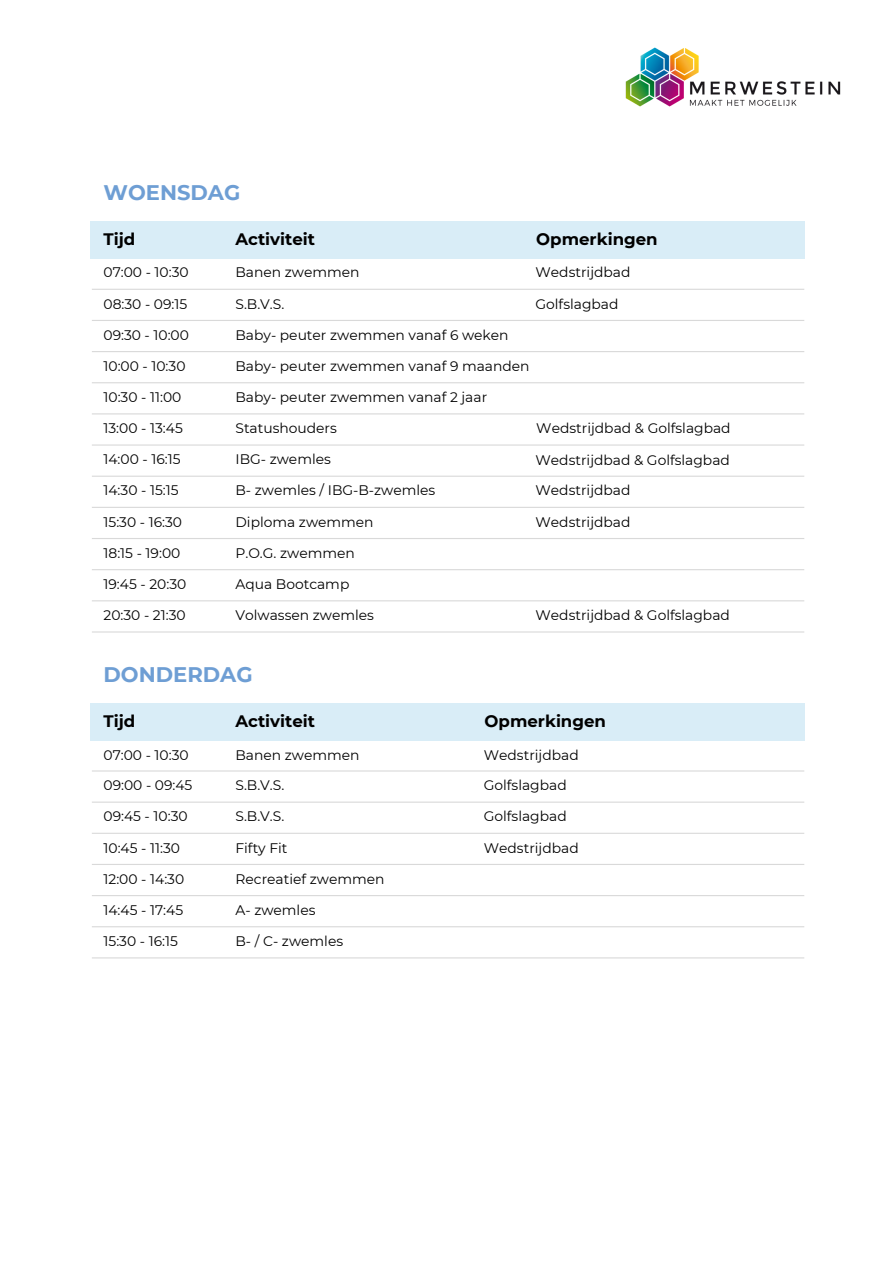
<style>
.page{position:relative;width:894px;height:1264px;background:#fff}
.page>*{position:absolute;margin:0;border:0;box-sizing:border-box;transform-origin:0 0}
.t1{font:700 21.15px "Montserrat";color:#6e9ed4}
.t2{font:700 16.65px "Montserrat";color:#000}
.t3{font:13.8px "Montserrat";color:#000}
</style>
<div class="page">
<img style="left:625px;top:47px;width:216px;height:60px">
<div style="left:90px;top:221px;width:714px;height:38px;background:#d9edf7"></div>
<hr style="left:92px;top:289px;width:712px;height:1px;background:#d9d9d9">
<hr style="left:92px;top:351px;width:712px;height:1px;background:#d9d9d9">
<hr style="left:92px;top:538px;width:712px;height:1px;background:#d9d9d9">
<hr style="left:92px;top:475px;width:712px;height:2px;background:#d9d9d9">
<hr style="left:92px;top:413px;width:712px;height:1px;background:#d9d9d9">
<hr style="left:92px;top:631px;width:712px;height:1px;background:#d9d9d9">
<hr style="left:92px;top:320px;width:712px;height:1px;background:#d9d9d9">
<hr style="left:92px;top:444px;width:712px;height:1px;background:#d9d9d9">
<hr style="left:92px;top:382px;width:712px;height:1px;background:#d9d9d9">
<hr style="left:92px;top:569px;width:712px;height:1px;background:#d9d9d9">
<hr style="left:92px;top:600px;width:712px;height:1px;background:#d9d9d9">
<hr style="left:92px;top:507px;width:712px;height:1px;background:#d9d9d9">
<div style="left:90px;top:703px;width:714px;height:38px;background:#d9edf7"></div>
<hr style="left:92px;top:863px;width:712px;height:2px;background:#d9d9d9">
<hr style="left:92px;top:801px;width:712px;height:1px;background:#d9d9d9">
<hr style="left:92px;top:926px;width:712px;height:1px;background:#d9d9d9">
<hr style="left:92px;top:770px;width:712px;height:1px;background:#d9d9d9">
<hr style="left:92px;top:895px;width:712px;height:1px;background:#d9d9d9">
<hr style="left:92px;top:832px;width:712px;height:1px;background:#d9d9d9">
<hr style="left:92px;top:957px;width:712px;height:1px;background:#d9d9d9">
<p class="t1" style="left:103px;top:179px;width:138px">WOENSDAG</p>
<h1 class="t2" style="left:103px;top:229px;width:33px">Tijd</h1>
<h2 class="t3" style="left:103px;top:264px;width:87px">07:00 - 10:30</h2>
<p class="t2" style="left:235px;top:229px;width:81px">Activiteit</p>
<p class="t2" style="left:536px;top:229px;width:123px">Opmerkingen</p>
<p class="t3" style="left:235px;top:264px;width:125px">Banen zwemmen</p>
<p class="t3" style="left:535px;top:264px;width:96px">Wedstrijdbad</p>
<p class="t3" style="left:103px;top:295px;width:85px">08:30 - 09:15</p>
<p class="t3" style="left:235px;top:295px;width:50px">S.B.V.S.</p>
<p class="t3" style="left:535px;top:295px;width:84px">Golfslagbad</p>
<h2 class="t3" style="left:103px;top:326px;width:87px">09:30 - 10:00</h2>
<p class="t3" style="left:235px;top:326px;width:274px">Baby- peuter zwemmen vanaf 6 weken</p>
<p class="t3" style="left:103px;top:357px;width:83px">10:00 - 10:30</p>
<p class="t3" style="left:235px;top:357px;width:295px">Baby- peuter zwemmen vanaf 9 maanden</p>
<p class="t3" style="left:103px;top:388px;width:79px">10:30 - 11:00</p>
<p class="t3" style="left:235px;top:388px;width:253px">Baby- peuter zwemmen vanaf 2 jaar</p>
<h3 class="t3" style="left:103px;top:420px;width:81px">13:00 - 13:45</h3>
<p class="t3" style="left:235px;top:420px;width:103px">Statushouders</p>
<p class="t3" style="left:536px;top:420px;width:196px">Wedstrijdbad &amp; Golfslagbad</p>
<p class="t3" style="left:103px;top:451px;width:79px">14:00 - 16:15</p>
<p class="t3" style="left:235px;top:451px;width:97px">IBG- zwemles</p>
<p class="t3" style="left:535px;top:452px;width:196px">Wedstrijdbad &amp; Golfslagbad</p>
<p class="t3" style="left:103px;top:482px;width:77px">14:30 - 15:15</p>
<p class="t3" style="left:235px;top:482px;width:201px">B- zwemles / IBG-B-zwemles</p>
<p class="t3" style="left:535px;top:481px;width:96px">Wedstrijdbad</p>
<h2 class="t3" style="left:103px;top:513px;width:80px">15:30 - 16:30</h2>
<p class="t3" style="left:235px;top:513px;width:140px">Diploma zwemmen</p>
<p class="t3" style="left:535px;top:513px;width:96px">Wedstrijdbad</p>
<p class="t3" style="left:103px;top:544px;width:78px">18:15 - 19:00</p>
<p class="t3" style="left:103px;top:575px;width:84px">19:45 - 20:30</p>
<p class="t3" style="left:235px;top:544px;width:121px">P.O.G. zwemmen</p>
<p class="t3" style="left:235px;top:575px;width:115px">Aqua Bootcamp</p>
<p class="t3" style="left:103px;top:606px;width:84px">20:30 - 21:30</p>
<p class="t3" style="left:235px;top:606px;width:140px">Volwassen zwemles</p>
<p class="t3" style="left:535px;top:606px;width:196px">Wedstrijdbad &amp; Golfslagbad</p>
<p class="t1" style="left:103px;top:661px;width:151px">DONDERDAG</p>
<p class="t2" style="left:103px;top:710px;width:33px">Tijd</p>
<h1 class="t3" style="left:103px;top:747px;width:87px">07:00 - 10:30</h1>
<p class="t2" style="left:235px;top:711px;width:81px">Activiteit</p>
<p class="t2" style="left:484px;top:711px;width:123px">Opmerkingen</p>
<p class="t3" style="left:235px;top:746px;width:125px">Banen zwemmen</p>
<p class="t3" style="left:483px;top:746px;width:96px">Wedstrijdbad</p>
<h2 class="t3" style="left:103px;top:777px;width:90px">09:00 - 09:45</h2>
<p class="t3" style="left:235px;top:777px;width:50px">S.B.V.S.</p>
<p class="t3" style="left:103px;top:808px;width:86px">09:45 - 10:30</p>
<p class="t3" style="left:235px;top:808px;width:50px">S.B.V.S.</p>
<h2 class="t3" style="left:103px;top:839px;width:78px">10:45 - 11:30</h2>
<h3 class="t3" style="left:235px;top:839px;width:54px">Fifty Fit</h3>
<p class="t3" style="left:483px;top:777px;width:84px">Golfslagbad</p>
<p class="t3" style="left:483px;top:808px;width:84px">Golfslagbad</p>
<p class="t3" style="left:483px;top:839px;width:96px">Wedstrijdbad</p>
<p class="t3" style="left:103px;top:870px;width:82px">12:00 - 14:30</p>
<h3 class="t3" style="left:235px;top:870px;width:150px">Recreatief zwemmen</h3>
<h2 class="t3" style="left:103px;top:901px;width:81px">14:45 - 17:45</h2>
<p class="t3" style="left:235px;top:901px;width:81px">A- zwemles</p>
<p class="t3" style="left:103px;top:932px;width:76px">15:30 - 16:15</p>
<p class="t3" style="left:235px;top:932px;width:109px">B- / C- zwemles</p>
</div>
